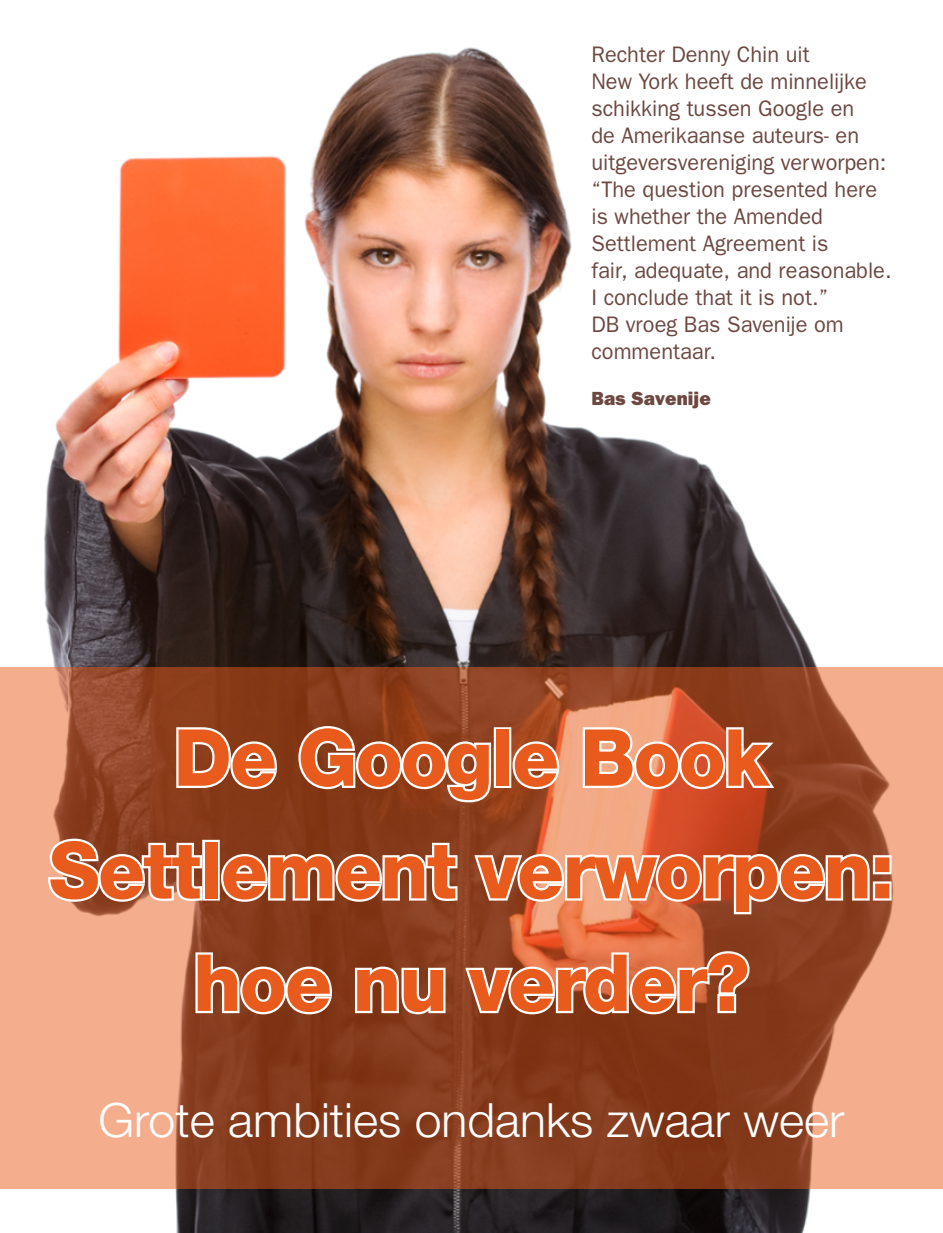
<style>
.page{position:relative;width:943px;height:1233px;background:#fff}
.page>*{position:absolute;margin:0;border:0;box-sizing:border-box;transform-origin:0 0}
.t1{font:800 78.75px/112.5px "Helvetica Neue LT Std";letter-spacing:-.02em;color:#e95b1c;text-align:center}
.t2{font:300 47.25px "Helvetica Neue LT Std";color:#fff}
.t3{font:22.5px/27px "Franklin Gothic";color:#6c4841}
.t4{font:800 19.12px "Franklin Gothic";color:#6c4841}
</style>
<div class="page">
<img style="left:0;top:47px;width:943px;height:1185px">
<svg style="left:0;top:667px;width:943px;height:521px;background:#af6343"></svg>
<svg style="left:174px;top:724px;width:106px;height:67px"></svg>
<svg style="left:296px;top:723px;width:197px;height:81px"></svg>
<div style="left:494px;top:727px;width:17px;height:60px;border:4px solid #fff"></div>
<svg style="left:510px;top:739px;width:52px;height:52px"></svg>
<svg style="left:580px;top:724px;width:198px;height:67px"></svg>
<svg style="left:46px;top:836px;width:158px;height:67px"></svg>
<div style="left:202px;top:839px;width:18px;height:61px;border:4px solid #fff"></div>
<svg style="left:219px;top:840px;width:241px;height:63px"></svg>
<svg style="left:471px;top:851px;width:422px;height:65px"></svg>
<svg style="left:193px;top:949px;width:142px;height:67px"></svg>
<svg style="left:353px;top:964px;width:95px;height:52px"></svg>
<svg style="left:462px;top:948px;width:289px;height:68px"></svg>
<p class="t3" style="left:591px;top:41px;width:302px">Rechter Denny Chin uit<br>New York heeft de minnelijke schikking tussen Google en<br>de Amerikaanse auteurs- en uitgeversvereniging verworpen: “The question presented here is whether the Amended<br>Settlement Agreement is<br>fair, adequate, and reasonable.<br>I conclude that it is not.”<br>DB vroeg Bas Savenije om commentaar.</p>
<p class="t4" style="left:591px;top:387px;width:121px">Bas Savenije</p>
<h1 class="t1" style="left:49px;top:701px;width:847px">De Google Book<br>Settlement verworpen: hoe nu verder?</h1>
<h2 class="t2" style="left:99px;top:1091px;width:747px">Grote ambities ondanks zwaar weer</h2>
</div>
